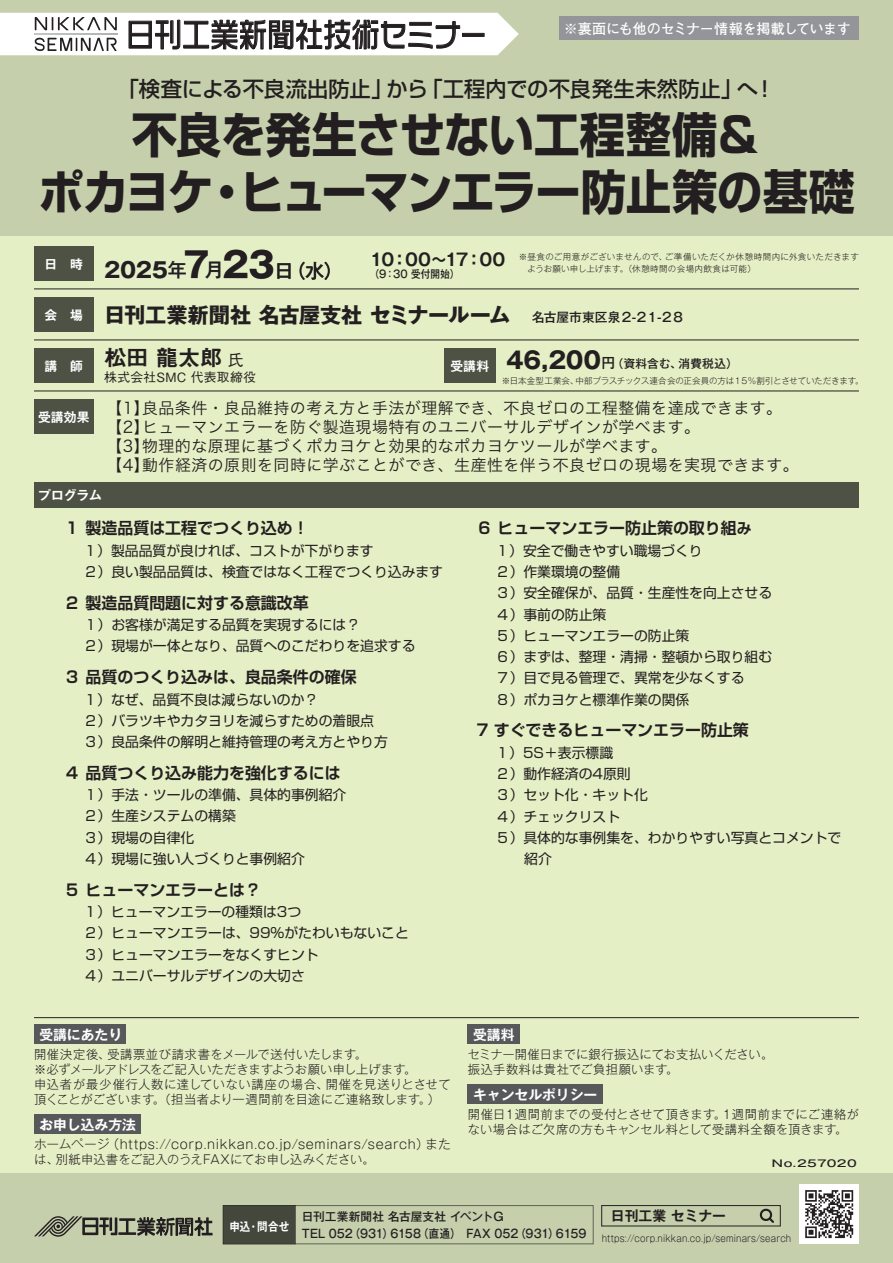
<style>
.page{position:relative;width:893px;height:1263px;background:#e5efc5}
.page>*{position:absolute;margin:0;border:0;box-sizing:border-box;transform-origin:0 0}
.t1{font:700 47.85px/56.1px "Shin Go Pro";letter-spacing:-.02em;color:#231f20;text-align:center;scale:.95 1}
.t2{font:31.95px "VDL Logo G Regular";letter-spacing:.01em;color:#231f20;scale:.87 1}
.t3{font:22.35px "Midashi Go Pro MB31";color:#231f20}
.t4{font:700 21.3px "Gothic MB101 Pro";letter-spacing:-.02em;color:#231f20}
.t5{font:500 21.3px "Shin Go Pro";color:#231f20}
.t6{font:500 19.2px "Gothic MB101 Pro";color:#231f20}
.t7{font:700 16.95px "Gothic MB101 Pro De";letter-spacing:-.04em;color:#231f20}
.t8{font:15.9px/19.2px "Hira Kaku Pro W3";letter-spacing:.03em;color:#231f20}
.t9{font:700 15.9px "Shin Go Pro De";color:#231f20}
.t10{font:700 14.1px "Futo Go B101 Pr 6 N";letter-spacing:-.02em;color:#fff}
.t11{font:13.8px/21.3px "Shin Go Pro";color:#231f20}
.t12{font:700 13.8px "Gothic MB101 Pro De";color:#fff}
.t13{font:700 13.8px "Gothic MB101 Pro De";color:#231f20}
.t14{font:300 12.75px "Gothic MB101 Pro";letter-spacing:.045em;color:#231f20}
.t15{font:700 12.75px "Gothic MB101 Pro De";color:#fff}
.t16{font:500 12.75px "Gothic BBB Pro";letter-spacing:.025em;color:#231f20}
.t17{font:300 12.15px/14.9px "Gothic MB101 Pro";letter-spacing:.015em;color:#231f20}
.t18{font:500 11.7px/17px "Gothic MB101 Pro";letter-spacing:.005em;color:#231f20}
.t19{font:700 11.7px "Gothic MB101 Pro De";color:#fff;scale:.9 1}
.t20{font:500 10.65px "Gothic MB101 Pro";letter-spacing:.025em;color:#231f20;scale:.9 1}
.t21{font:300 9.6px "Gothic MB101 Pro";letter-spacing:.02em;color:#231f20;scale:.9 1}
.t22{font:500 9.6px "Gothic MB101 Pro";letter-spacing:.03em;color:#231f20;scale:1.33 1}
.t23{font:300 8.55px/11.7px "Gothic MB101 Pro";letter-spacing:.035em;color:#231f20}
.t24{font:300 8.55px "Gothic MB101 Pro";letter-spacing:-.01em;color:#231f20}
.s1{font-weight:700;font-size:21.3px}
.s2{font-weight:700;font-size:35.1px}
.s3{font-weight:500;font-size:12.75px}
.s4{font-family:"Gothic BBB Pro";font-weight:500;font-size:15.9px}
.s5{font-weight:700;font-size:23.4px}
.s6{font-size:13.8px}
.s7{font-size:14.85px}
</style>
<div class="page">
<div style="left:0;top:1174px;width:893px;height:89px;background:#c5cfac"></div>
<div style="left:34px;top:246px;width:60px;height:34px;background:#4e5245"></div>
<svg style="left:105px;top:250px;width:186px;height:29px"></svg>
<svg style="left:300px;top:262px;width:30px;height:18px"></svg>
<div style="left:0;top:0;width:893px;height:235px;background:#c5cfac"></div>
<svg style="left:34px;top:1216px;width:179px;height:21px"></svg>
<div style="left:223px;top:1205px;width:370px;height:39px;border:1px solid #7a7c7f"></div>
<div style="left:223px;top:1205px;width:73px;height:39px;background:#43473c"></div>
<svg style="left:0;top:13px;width:519px;height:42px;background:#d9d9d8"></svg>
<div style="left:462px;top:33px;width:22px;height:4px;border:1px solid #231f20"></div>
<hr style="left:34px;top:289px;width:825px;height:1px;background:#231f20">
<div style="left:34px;top:297px;width:60px;height:34px;background:#4e5245"></div>
<hr style="left:34px;top:340px;width:825px;height:1px;background:#231f20">
<hr style="left:34px;top:1017px;width:825px;height:1px;background:#231f20">
<div style="left:34px;top:348px;width:60px;height:34px;background:#4e5245"></div>
<div style="left:444px;top:348px;width:51px;height:34px;background:#4e5245"></div>
<div style="left:34px;top:399px;width:60px;height:34px;background:#4e5245"></div>
<hr style="left:34px;top:391px;width:825px;height:1px;background:#231f20">
<div style="left:34px;top:482px;width:825px;height:25px;background:#4e5245"></div>
<div style="left:799px;top:1184px;width:60px;height:60px;background:#fff"></div>
<svg style="left:805px;top:1190px;width:48px;height:48px"></svg>
<div style="left:601px;top:1205px;width:180px;height:21px;border:1px solid #231f20"></div>
<svg style="left:757px;top:1206px;width:19px;height:19px"></svg>
<div style="left:34px;top:1025px;width:92px;height:19px;background:#57585a"></div>
<div style="left:34px;top:1114px;width:107px;height:20px;background:#57585a"></div>
<div style="left:468px;top:1025px;width:52px;height:19px;background:#57585a"></div>
<div style="left:468px;top:1084px;width:135px;height:20px;background:#57585a"></div>
<div style="left:559px;top:17px;width:299px;height:23px;background:#939598"></div>
<h2 class="t2" style="left:126px;top:13px;width:416px">日刊工業新聞社技術セミナー</h2>
<p class="t10" style="left:564px;top:17px;width:288px">※裏面にも他のセミナー情報を掲載しています</p>
<h3 class="t5" style="left:118px;top:72px;width:659px">「検査による不良流出防止」から「工程内での不良発生未然防止」へ！</h3>
<h1 class="t1" style="left:38px;top:102px;width:861px">不良を発生させない工程整備＆<br>ポカヨケ・ヒューマンエラー防止策の基礎</h1>
<h3 class="t6" style="left:104px;top:255px;width:240px"><span class="s1">2025</span>年<span class="s2">7</span>月<span class="s2">23</span>日（水）</h3>
<h3 class="t4" style="left:104px;top:297px;width:582px">日刊工業新聞社 名古屋支社 セミナールーム　<span class="s3">名古屋市東区泉２-２１-２８</span></h3>
<p class="t15" style="left:45px;top:254px;width:40px">日　時</p>
<p class="t7" style="left:370px;top:245px;width:137px">10：00～17：00</p>
<p class="t20" style="left:370px;top:265px;width:101px">（9：30 受付開始）</p>
<p class="t23" style="left:527px;top:250px;width:333px;text-indent:-9px">※昼食のご用意がございませんので、ご準備いただくか休憩時間内に外食いただきますようお願い申し上げます。（休憩時間の会場内飲食は可能）</p>
<p class="t15" style="left:45px;top:305px;width:40px">会　場</p>
<p class="t15" style="left:45px;top:356px;width:40px">講　師</p>
<p class="t15" style="left:451px;top:356px;width:40px">受講料</p>
<p class="t15" style="left:38px;top:407px;width:53px">受講効果</p>
<h3 class="t3" style="left:104px;top:340px;width:141px">松田 龍太郎 <span class="s4">氏</span></h3>
<p class="t16" style="left:104px;top:367px;width:153px">株式会社SMC 代表取締役</p>
<p class="t18" style="left:506px;top:353px;width:233px"><span class="s5">46,200</span><span class="s6">円</span>（資料含む、消費税込）</p>
<p class="t24" style="left:502px;top:374px;width:363px">※日本金型工業会、中部プラスチックス連合会の正会員の方は１５％割引とさせていただきます。</p>
<p class="t8" style="left:106px;top:397px;width:694px">【1】良品条件・良品維持の考え方と手法が理解でき、不良ゼロの工程整備を達成できます。【2】ヒューマンエラーを防ぐ製造現場特有のユニバーサルデザインが学べます。<br>【3】物理的な原理に基づくポカヨケと効果的なポカヨケツールが学べます。<br>【4】動作経済の原則を同時に学ぶことができ、生産性を伴う不良ゼロの現場を実現できます。</p>
<p class="t15" style="left:38px;top:484px;width:65px">プログラム</p>
<p class="t9" style="left:64px;top:515px;width:246px">１ 製造品質は工程でつくり込め！</p>
<p class="t11" style="left:83px;top:538px;width:361px">１）製品品質が良ければ、コストが下がります<br>２）良い製品品質は、検査ではなく工程でつくり込みます</p>
<p class="t9" style="left:64px;top:590px;width:246px">２ 製造品質問題に対する意識改革</p>
<p class="t11" style="left:84px;top:613px;width:333px">１）お客様が満足する品質を実現するには？<br>２）現場が一体となり、品質へのこだわりを追求する</p>
<p class="t9" style="left:64px;top:664px;width:294px">３ 品質のつくり込みは、良品条件の確保</p>
<p class="t11" style="left:83px;top:687px;width:306px">１）なぜ、品質不良は減らないのか？<br>２）バラツキやカタヨリを減らすための着眼点<br>３）良品条件の解明と維持管理の考え方とやり方</p>
<p class="t9" style="left:64px;top:760px;width:278px">４ 品質つくり込み能力を強化するには</p>
<p class="t11" style="left:84px;top:783px;width:264px">１）手法・ツールの準備、具体的事例紹介<br>２）生産システムの構築<br>３）現場の自律化<br>４）現場に強い人づくりと事例紹介</p>
<p class="t9" style="left:64px;top:877px;width:198px">５ ヒューマンエラーとは？</p>
<p class="t11" style="left:83px;top:900px;width:327px">１）ヒューマンエラーの種類は3つ<br>２）ヒューマンエラーは、99％がたわいもないこと<br>３）ヒューマンエラーをなくすヒント<br>４）ユニバーサルデザインの大切さ</p>
<p class="t9" style="left:476px;top:515px;width:277px">６ ヒューマンエラー防止策の取り組<span class="s7">み</span></p>
<p class="t11" style="left:495px;top:538px;width:278px">１）安全で働きやすい職場づくり<br>２）作業環境の整備<br>３）安全確保が、品質・生産性を向上させる<br>４）事前の防止策<br>５）ヒューマンエラーの防止策<br>６）まずは、整理・清掃・整頓から取り組む<br>７）目で見る管理で、異常を少なくする<br>８）ポカヨケと標準作業の関係</p>
<p class="t9" style="left:476px;top:717px;width:274px">7 すぐできるヒューマンエラー防止策</p>
<p class="t11" style="left:495px;top:740px;width:119px">１）5S＋表示標識</p>
<p class="t11" style="left:496px;top:761px;width:136px">２）動作経済の4原則</p>
<p class="t11" style="left:496px;top:783px;width:154px">３）セット化・キット化</p>
<p class="t11" style="left:496px;top:804px;width:126px">４）チェックリスト</p>
<p class="t11" style="left:496px;top:825px;width:347px">５）具体的な事例集を、わかりやすい写真とコメントで</p>
<p class="t11" style="left:524px;top:846px;width:29px">紹介</p>
<p class="t12" style="left:39px;top:1023px;width:84px">受講にあたり</p>
<p class="t17" style="left:34px;top:1045px;width:418px">開催決定後、受講票並び請求書をメールで送付いたします。<br>※必ずメールアドレスをご記入いただきますようお願い申し上げます。<br>申込者が最少催行人数に達していない講座の場合、開催を見送りとさせて頂くことがございます。（担当者より一週間前を目途にご連絡致します。）</p>
<p class="t12" style="left:39px;top:1113px;width:98px">お申し込み方法</p>
<p class="t14" style="left:34px;top:1133px;width:418px">ホームページ（https://corp.nikkan.co.jp/seminars/search）また</p>
<p class="t17" style="left:34px;top:1150px;width:342px">は、別紙申込書をご記入のうえFAXにてお申し込みください。</p>
<p class="t12" style="left:473px;top:1023px;width:43px">受講料</p>
<p class="t17" style="left:468px;top:1045px;width:307px">セミナー開催日までに銀行振込にてお支払いください。振込手数料は貴社でご負担願います。</p>
<p class="t12" style="left:473px;top:1083px;width:126px">キャンセルポリシー</p>
<p class="t17" style="left:468px;top:1105px;width:393px">開催日１週間前までの受付とさせて頂きます。１週間前までにご連絡がない場合はご欠席の方もキャンセル料として受講料全額を頂きます。</p>
<p class="t22" style="left:772px;top:1155px;width:65px">No.257020</p>
<p class="t19" style="left:229px;top:1216px;width:68px">申込・問合せ</p>
<p class="t18" style="left:302px;top:1207px;width:286px">日刊工業新聞社 名古屋支社 イベントＧ<br>TEL 052（931）6158（直通）　FAX 052（931）6159</p>
<p class="t13" style="left:611px;top:1204px;width:117px">日刊工業 セミナー</p>
<p class="t21" style="left:602px;top:1230px;width:212px">https://corp.nikkan.co.jp/seminars/search</p>
</div>
